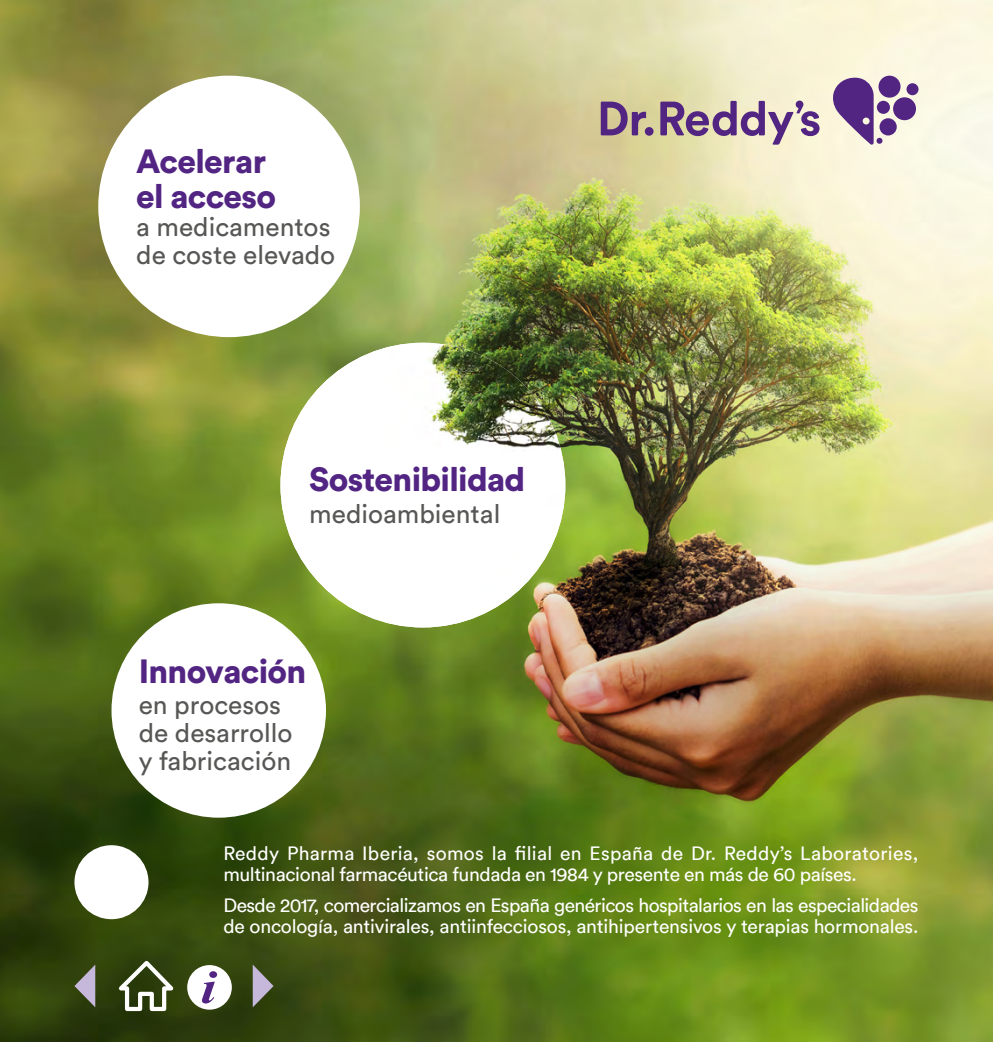
<style>
.page{position:relative;width:993px;height:1042px;background:#fff}
.page>*{position:absolute;margin:0;border:0;box-sizing:border-box;transform-origin:0 0}
.t1{font:900 33.25px "Circular Pro";letter-spacing:-.02em;color:#522583}
.t2{font:26.25px "Circular Pro";color:#575756}
.t3{font:19.25px/21px "Circular";letter-spacing:-.02em;color:#fff}
</style>
<div class="page">
<img style="left:0;top:0;width:992px;height:1042px">
<svg style="left:600px;top:76px;width:318px;height:69px;background:#bfaeae"></svg>
<div style="left:98px;top:76px;width:262px;height:261px;background:#fff;border-radius:50%"></div>
<div style="left:111px;top:603px;width:215px;height:214px;background:#fff;border-radius:50%"></div>
<div style="left:74px;top:845px;width:74px;height:74px;background:#fff;border-radius:50%"></div>
<img style="left:280px;top:343px;width:285px;height:284px;border-radius:142px">
<svg style="left:74px;top:964px;width:21px;height:43px"></svg>
<svg style="left:253px;top:964px;width:20px;height:43px"></svg>
<svg style="left:115px;top:957px;width:66px;height:56px"></svg>
<div style="left:187px;top:965px;width:45px;height:44px;background:#fff;border-radius:50%"></div>
<svg style="left:202px;top:971px;width:15px;height:32px"></svg>
<p class="t1" style="left:136px;top:138px;width:131px">Acelerar</p>
<p class="t1" style="left:136px;top:173px;width:141px">el acceso</p>
<p class="t2" style="left:136px;top:209px;width:196px">a medicamentos</p>
<p class="t2" style="left:136px;top:237px;width:200px">de coste elevado</p>
<p class="t1" style="left:309px;top:456px;width:217px">Sostenibilidad</p>
<p class="t2" style="left:309px;top:496px;width:192px">medioambiental</p>
<p class="t1" style="left:139px;top:648px;width:169px">Innovación</p>
<p class="t2" style="left:139px;top:687px;width:144px">en procesos</p>
<p class="t2" style="left:139px;top:715px;width:155px">de desarrollo</p>
<p class="t2" style="left:139px;top:743px;width:154px">y fabricación</p>
<p class="t3" style="left:223px;top:842px;width:696px">Reddy Pharma Iberia, somos la filial en España de Dr. Reddy’s Laboratories, multinacional farmacéutica fundada en 1984 y presente en más de 60 países.</p>
<p class="t3" style="left:223px;top:894px;width:696px">Desde 2017, comercializamos en España genéricos hospitalarios en las especialidades de oncología, antivirales, antiinfecciosos, antihipertensivos y terapias hormonales.</p>
</div>
